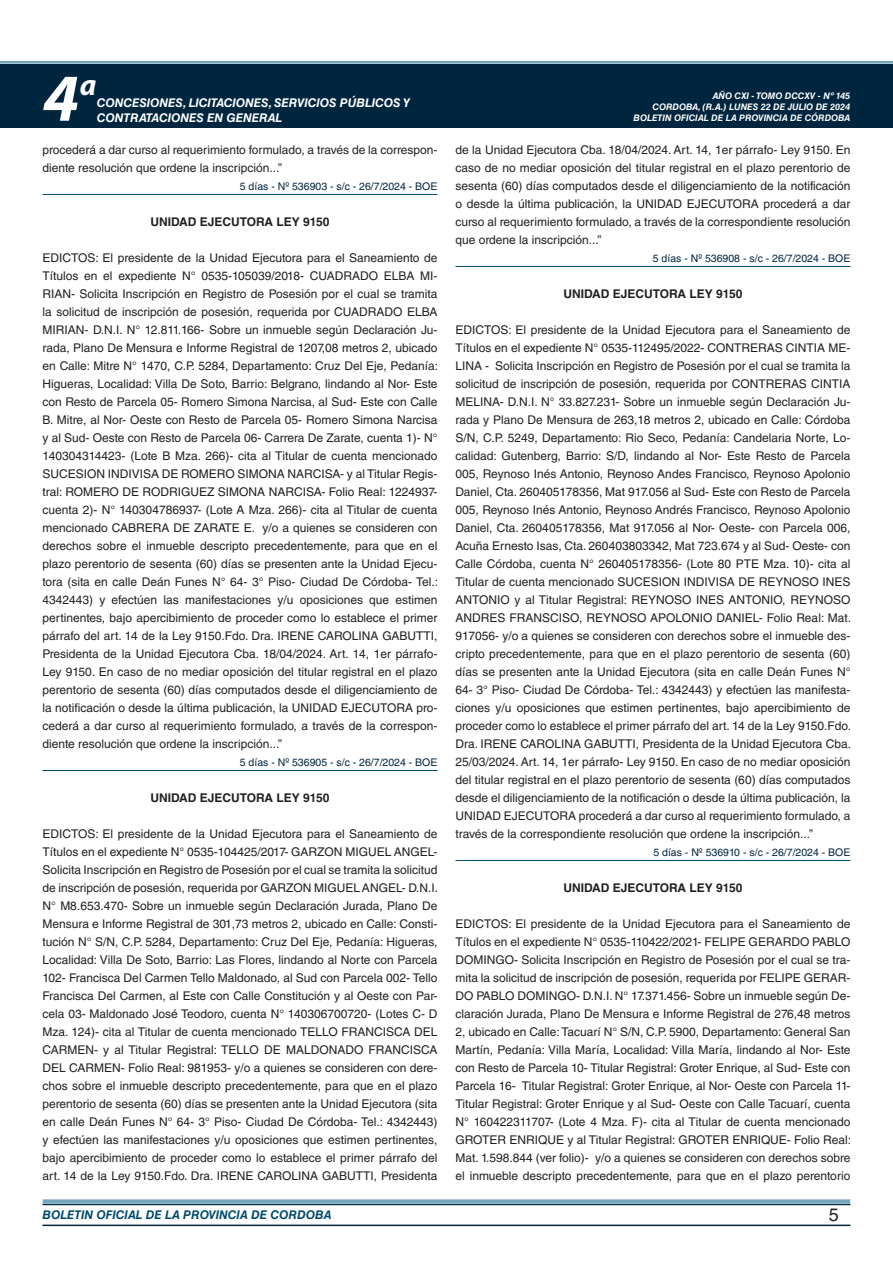
<style>
.page{position:relative;width:893px;height:1263px;background:#fff}
.page>*{position:absolute;margin:0;border:0;box-sizing:border-box;transform-origin:0 0}
.t1{font:italic 700 67.5px "Myriad Pro";color:#fff}
.t2{font:italic 700 30px "Myriad Pro";color:#fff}
.t3{font:18px "Helvetica LT Std";color:#231f20}
.TEXTO_BASE{font:12px/18px "Helvetica LT Std";color:#231f20;text-align:justify}
.RESUELVE{font:700 12px "Helvetica LT Std";color:#231f20}
.t4{font:italic 700 12px/14.4px "Helvetica LT Std";color:#fff}
.t5{font:italic 700 12px "Helvetica LT Std";color:#004b6c}
.FECHA_DE_VENCIMIENTO{font:10.5px "Helvetica LT Std";color:#00263f}
.t6{font:italic 700 9px/10.8px "Helvetica LT Std";color:#fff;text-align:right}
</style>
<div class="page">
<div style="left:0;top:61px;width:893px;height:6px;background:#fff;opacity:.75"></div>
<hr style="left:43px;top:1224px;width:807px;height:2px;background:#00263f">
<div style="left:42px;top:1198px;width:809px;height:8px;background:#fff;opacity:.75"></div>
<div style="left:0;top:64px;width:893px;height:64px;background:#00263f"></div>
<hr style="left:43px;top:194px;width:394px;height:1px;background:#004b6c">
<hr style="left:43px;top:770px;width:394px;height:1px;background:#004b6c">
<hr style="left:455px;top:266px;width:395px;height:1px;background:#004b6c">
<hr style="left:455px;top:860px;width:395px;height:1px;background:#004b6c">
<h1 class="t1" style="left:43px;top:54px;width:38px">4</h1>
<h2 class="t2" style="left:80px;top:66px;width:18px">a</h2>
<p class="t4" style="left:97px;top:96px;width:315px">CONCESIONES, LICITACIONES, SERVICIOS PÚBLICOS Y<br>CONTRATACIONES EN GENERAL</p>
<p class="TEXTO_BASE" style="left:43px;top:141px;width:396px">procederá a dar curso al requerimiento formulado, a través de la correspon&shy;diente resolución que ordene la inscripción...”</p>
<p class="FECHA_DE_VENCIMIENTO" style="left:240px;top:180px;width:199px">5 días - Nº 536903 - s/c - 26/7/2024 - BOE</p>
<p class="RESUELVE" style="left:150px;top:214px;width:181px">UNIDAD EJECUTORA LEY 9150</p>
<p class="TEXTO_BASE" style="left:43px;top:249px;width:397px">EDICTOS: El presidente de la Unidad Ejecutora para el Saneamiento de Títulos en el expediente N° 0535-105039/2018- CUADRADO ELBA MI-RIAN- Solicita Inscripción en Registro de Posesión por el cual se tramita la solicitud de inscripción de posesión, requerida por CUADRADO ELBA MIRIAN- D.N.I. N° 12.811.166- Sobre un inmueble según Declaración Ju&shy;rada, Plano De Mensura e Informe Registral de 1207,08 metros 2, ubicado en Calle: Mitre N° 1470, C.P. 5284, Departamento: Cruz Del Eje, Pedanía:<br>Higueras, Localidad: Villa De Soto, Barrio: Belgrano, lindando al Nor- Este con Resto de Parcela 05- Romero Simona Narcisa, al Sud- Este con Calle B. Mitre, al Nor- Oeste con Resto de Parcela 05- Romero Simona Narcisa y al Sud- Oeste con Resto de Parcela 06- Carrera De Zarate, cuenta 1)- N° 140304314423- (Lote B Mza. 266)- cita al Titular de cuenta mencionado SUCESION INDIVISA DE ROMERO SIMONA NARCISA- y al Titular Regis&shy;tral: ROMERO DE RODRIGUEZ SIMONA NARCISA- Folio Real: 1224937- cuenta 2)- N° 140304786937- (Lote A Mza. 266)- cita al Titular de cuenta mencionado CABRERA DE ZARATE E. y/o a quienes se consideren con derechos sobre el inmueble descripto precedentemente, para que en el plazo perentorio de sesenta (60) días se presenten ante la Unidad Ejecu&shy;tora (sita en calle Deán Funes N° 64- 3° Piso- Ciudad De Córdoba- Tel.:<br>4342443) y efectúen las manifestaciones y/u oposiciones que estimen pertinentes, bajo apercibimiento de proceder como lo establece el primer párrafo del art. 14 de la Ley 9150.Fdo. Dra. IRENE CAROLINA GABUTTI, Presidenta de la Unidad Ejecutora Cba. 18/04/2024. Art. 14, 1er párrafo-Ley 9150. En caso de no mediar oposición del titular registral en el plazo perentorio de sesenta (60) días computados desde el diligenciamiento de la notificación o desde la última publicación, la UNIDAD EJECUTORA pro&shy;cederá a dar curso al requerimiento formulado, a través de la correspon&shy;diente resolución que ordene la inscripción...”</p>
<p class="FECHA_DE_VENCIMIENTO" style="left:240px;top:756px;width:199px">5 días - Nº 536905 - s/c - 26/7/2024 - BOE</p>
<p class="RESUELVE" style="left:150px;top:790px;width:181px">UNIDAD EJECUTORA LEY 9150</p>
<p class="TEXTO_BASE" style="left:43px;top:825px;width:397px">EDICTOS: El presidente de la Unidad Ejecutora para el Saneamiento de Títulos en el expediente N° 0535-104425/2017- GARZON MIGUEL ANGEL-Solicita Inscripción en Registro de Posesión por el cual se tramita la solicitud de inscripción de posesión, requerida por GARZON MIGUEL ANGEL- D.N.I.<br>N° M8.653.470- Sobre un inmueble según Declaración Jurada, Plano De Mensura e Informe Registral de 301,73 metros 2, ubicado en Calle: Consti&shy;tución N° S/N, C.P. 5284, Departamento: Cruz Del Eje, Pedanía: Higueras, Localidad: Villa De Soto, Barrio: Las Flores, lindando al Norte con Parcela 102- Francisca Del Carmen Tello Maldonado, al Sud con Parcela 002- Tello Francisca Del Carmen, al Este con Calle Constitución y al Oeste con Par&shy;cela 03- Maldonado José Teodoro, cuenta N° 140306700720- (Lotes C- D Mza. 124)- cita al Titular de cuenta mencionado TELLO FRANCISCA DEL CARMEN- y al Titular Registral: TELLO DE MALDONADO FRANCISCA DEL CARMEN- Folio Real: 981953- y/o a quienes se consideren con dere&shy;chos sobre el inmueble descripto precedentemente, para que en el plazo perentorio de sesenta (60) días se presenten ante la Unidad Ejecutora (sita en calle Deán Funes N° 64- 3° Piso- Ciudad De Córdoba- Tel.: 4342443) y efectúen las manifestaciones y/u oposiciones que estimen pertinentes, bajo apercibimiento de proceder como lo establece el primer párrafo del art. 14 de la Ley 9150.Fdo. Dra. IRENE CAROLINA GABUTTI, Presidenta</p>
<p class="t6" style="left:652px;top:91px;width:199px">AÑO CXI - TOMO DCCXV - Nº 145<br>CORDOBA, (R.A.) LUNES 22 DE JULIO DE 2024</p>
<p class="t6" style="left:634px;top:112px;width:218px">BOLETIN OFICIAL DE LA PROVINCIA DE CÓRDOBA</p>
<p class="TEXTO_BASE" style="left:455px;top:141px;width:396px">de la Unidad Ejecutora Cba. 18/04/2024. Art. 14, 1er párrafo- Ley 9150. En caso de no mediar oposición del titular registral en el plazo perentorio de sesenta (60) días computados desde el diligenciamiento de la notificación o desde la última publicación, la UNIDAD EJECUTORA procederá a dar curso al requerimiento formulado, a través de la correspondiente resolución que ordene la inscripción...”</p>
<p class="FECHA_DE_VENCIMIENTO" style="left:653px;top:252px;width:199px">5 días - Nº 536908 - s/c - 26/7/2024 - BOE</p>
<p class="RESUELVE" style="left:563px;top:286px;width:181px">UNIDAD EJECUTORA LEY 9150</p>
<p class="TEXTO_BASE" style="left:455px;top:321px;width:397px">EDICTOS: El presidente de la Unidad Ejecutora para el Saneamiento de Títulos en el expediente N° 0535-112495/2022- CONTRERAS CINTIA ME-LINA - Solicita Inscripción en Registro de Posesión por el cual se tramita la solicitud de inscripción de posesión, requerida por CONTRERAS CINTIA MELINA- D.N.I. N° 33.827.231- Sobre un inmueble según Declaración Ju&shy;rada y Plano De Mensura de 263,18 metros 2, ubicado en Calle: Córdoba S/N, C.P. 5249, Departamento: Rio Seco, Pedanía: Candelaria Norte, Lo&shy;calidad: Gutenberg, Barrio: S/D, lindando al Nor- Este Resto de Parcela 005, Reynoso Inés Antonio, Reynoso Andes Francisco, Reynoso Apolonio Daniel, Cta. 260405178356, Mat 917.056 al Sud- Este con Resto de Parcela 005, Reynoso Inés Antonio, Reynoso Andrés Francisco, Reynoso Apolonio Daniel, Cta. 260405178356, Mat 917.056 al Nor- Oeste- con Parcela 006, Acuña Ernesto Isas, Cta. 260403803342, Mat 723.674 y al Sud- Oeste- con Calle Córdoba, cuenta N° 260405178356- (Lote 80 PTE Mza. 10)- cita al Titular de cuenta mencionado SUCESION INDIVISA DE REYNOSO INES ANTONIO y al Titular Registral: REYNOSO INES ANTONIO, REYNOSO ANDRES FRANSCISO, REYNOSO APOLONIO DANIEL- Folio Real: Mat.<br>917056- y/o a quienes se consideren con derechos sobre el inmueble des&shy;cripto precedentemente, para que en el plazo perentorio de sesenta (60) días se presenten ante la Unidad Ejecutora (sita en calle Deán Funes N° 64- 3° Piso- Ciudad De Córdoba- Tel.: 4342443) y efectúen las manifesta&shy;ciones y/u oposiciones que estimen pertinentes, bajo apercibimiento de proceder como lo establece el primer párrafo del art. 14 de la Ley 9150.Fdo.<br>Dra. IRENE CAROLINA GABUTTI, Presidenta de la Unidad Ejecutora Cba.<br>25/03/2024. Art. 14, 1er párrafo- Ley 9150. En caso de no mediar oposición del titular registral en el plazo perentorio de sesenta (60) días computados desde el diligenciamiento de la notificación o desde la última publicación, la UNIDAD EJECUTORA procederá a dar curso al requerimiento formulado, a través de la correspondiente resolución que ordene la inscripción...”</p>
<p class="FECHA_DE_VENCIMIENTO" style="left:653px;top:846px;width:199px">5 días - Nº 536910 - s/c - 26/7/2024 - BOE</p>
<p class="RESUELVE" style="left:563px;top:880px;width:181px">UNIDAD EJECUTORA LEY 9150</p>
<p class="TEXTO_BASE" style="left:455px;top:915px;width:397px">EDICTOS: El presidente de la Unidad Ejecutora para el Saneamiento de Títulos en el expediente N° 0535-110422/2021- FELIPE GERARDO PABLO DOMINGO- Solicita Inscripción en Registro de Posesión por el cual se tra&shy;mita la solicitud de inscripción de posesión, requerida por FELIPE GERAR-DO PABLO DOMINGO- D.N.I. N° 17.371.456- Sobre un inmueble según De&shy;claración Jurada, Plano De Mensura e Informe Registral de 276,48 metros 2, ubicado en Calle: Tacuarí N° S/N, C.P. 5900, Departamento: General San Martín, Pedanía: Villa María, Localidad: Villa María, lindando al Nor- Este con Resto de Parcela 10- Titular Registral: Groter Enrique, al Sud- Este con Parcela 16- Titular Registral: Groter Enrique, al Nor- Oeste con Parcela 11- Titular Registral: Groter Enrique y al Sud- Oeste con Calle Tacuarí, cuenta N° 160422311707- (Lote 4 Mza. F)- cita al Titular de cuenta mencionado GROTER ENRIQUE y al Titular Registral: GROTER ENRIQUE- Folio Real:<br>Mat. 1.598.844 (ver folio)- y/o a quienes se consideren con derechos sobre el inmueble descripto precedentemente, para que en el plazo perentorio</p>
<p class="t5" style="left:43px;top:1208px;width:290px">BOLETIN OFICIAL DE LA PROVINCIA DE CORDOBA</p>
<h3 class="t3" style="left:829px;top:1204px;width:12px">5</h3>
</div>
